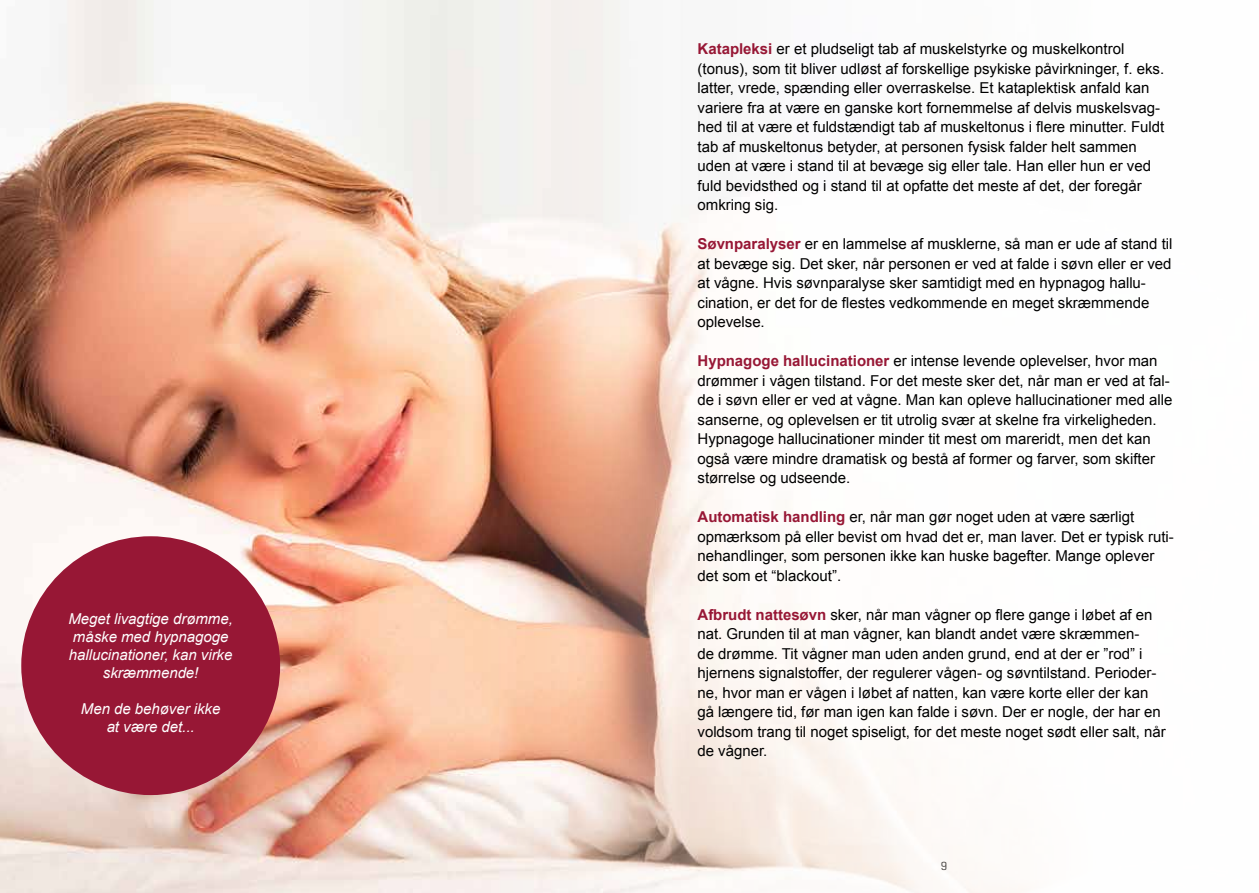
<style>
.page{position:relative;width:1259px;height:893px;background:#fff}
.page>*{position:absolute;margin:0;border:0;box-sizing:border-box;transform-origin:0 0}
.t1{font:15px/19.5px "Arial";color:#000}
.t2{font:italic 15px/18px "Arial";color:#fff;text-align:center}
.t3{font:12px "Geogrotesque";color:#000}
.s1{font-weight:700;color:#971735}
</style>
<div class="page">
<img style="left:0;top:0;width:1022px;height:893px">
<div style="left:21px;top:536px;width:259px;height:259px;background:#971735;border-radius:50%"></div>
<p class="t2" style="left:68px;top:609px;width:166px">Meget livagtige drømme, måske med hypnagoge hallucinationer, kan virke skræmmende!</p>
<p class="t2" style="left:81px;top:699px;width:141px">Men de behøver ikke at være det...</p>
<p class="t1" style="left:697px;top:39px;width:468px"><span class="s1">Katapleksi</span> er et pludseligt tab af muskelstyrke og muskelkontrol (tonus), som tit bliver udløst af forskellige psykiske påvirkninger, f. eks. latter, vrede, spænding eller overraskelse. Et kataplektisk anfald kan variere fra at være en ganske kort fornemmelse af delvis muskelsvag&shy;hed til at være et fuldstændigt tab af muskeltonus i flere minutter. Fuldt tab af muskeltonus betyder, at personen fysisk falder helt sammen uden at være i stand til at bevæge sig eller tale. Han eller hun er ved fuld bevidsthed og i stand til at opfatte det meste af det, der foregår omkring sig.</p>
<p class="t1" style="left:697px;top:234px;width:476px"><span class="s1">Søvnparalyser</span> er en lammelse af musklerne, så man er ude af stand til at bevæge sig. Det sker, når personen er ved at falde i søvn eller er ved at vågne. Hvis søvnparalyse sker samtidigt med en hypnagog hallu&shy;cination, er det for de flestes vedkommende en meget skræmmende oplevelse.</p>
<p class="t1" style="left:697px;top:351px;width:476px"><span class="s1">Hypnagoge hallucinationer</span> er intense levende oplevelser, hvor man drømmer i vågen tilstand. For det meste sker det, når man er ved at fal&shy;de i søvn eller er ved at vågne. Man kan opleve hallucinationer med alle sanserne, og oplevelsen er tit utrolig svær at skelne fra virkeligheden.<br>Hypnagoge hallucinationer minder tit mest om mareridt, men det kan også være mindre dramatisk og bestå af former og farver, som skifter størrelse og udseende.</p>
<p class="t1" style="left:697px;top:507px;width:478px"><span class="s1">Automatisk handling</span> er, når man gør noget uden at være særligt opmærksom på eller bevist om hvad det er, man laver. Det er typisk ruti&shy;nehandlinger, som personen ikke kan huske bagefter. Mange oplever det som et “blackout”.</p>
<p class="t1" style="left:697px;top:605px;width:469px"><span class="s1">Afbrudt nattesøvn</span> sker, når man vågner op flere gange i løbet af en nat. Grunden til at man vågner, kan blandt andet være skræmmen-<br>de drømme. Tit vågner man uden anden grund, end at der er ”rod” i hjernens signalstoffer, der regulerer vågen- og søvntilstand. Perioder&shy;ne, hvor man er vågen i løbet af natten, kan være korte eller der kan gå længere tid, før man igen kan falde i søvn. Der er nogle, der har en voldsom trang til noget spiseligt, for det meste noget sødt eller salt, når de vågner.</p>
<p class="t3" style="left:941px;top:858px;width:8px">9</p>
</div>
